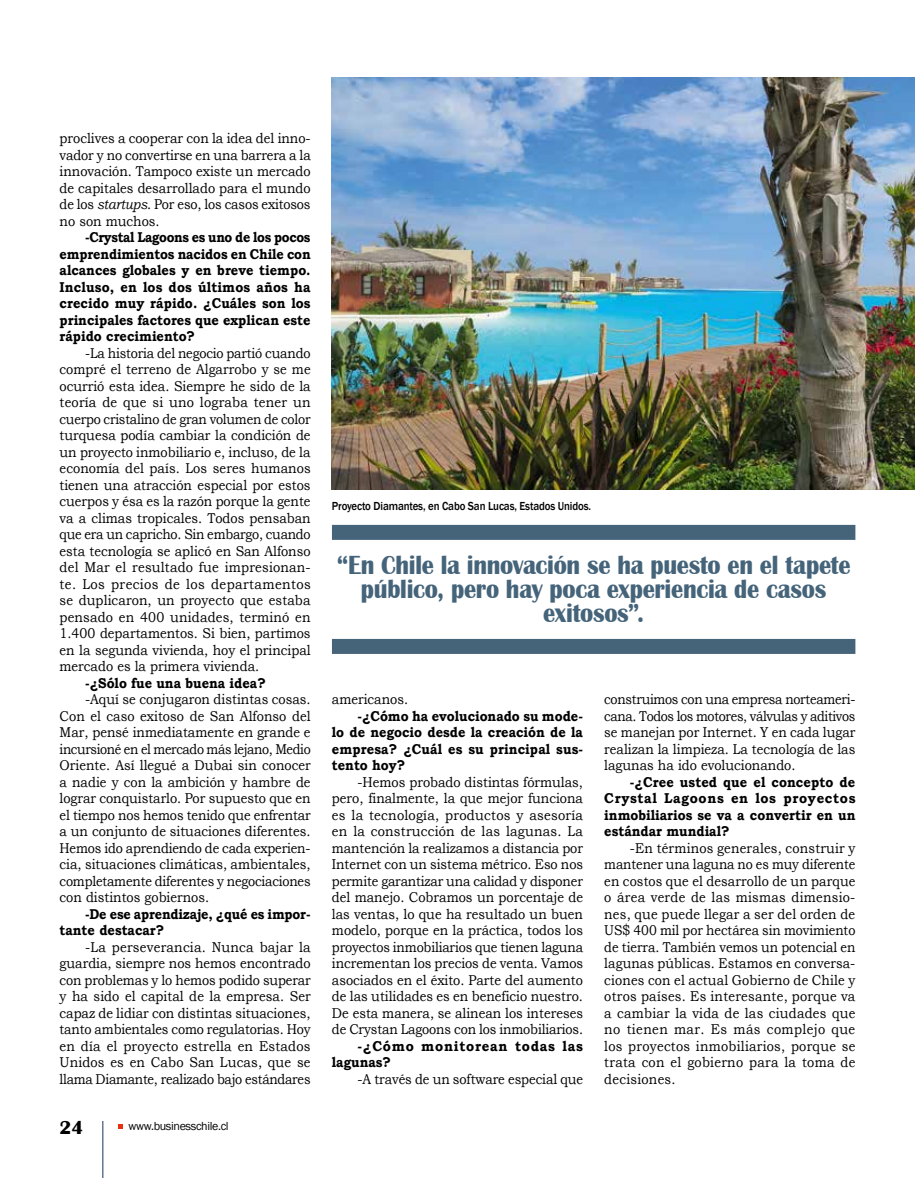
<style>
.page{position:relative;width:915px;height:1178px;background:#fff}
.page>*{position:absolute;margin:0;border:0;box-sizing:border-box;transform-origin:0 0}
.t1{font:700 27px/24px "Britannic";letter-spacing:-.015em;color:#45647a;text-align:center;scale:.9 1}
.t2{font:700 19.5px "Britannic";color:#000}
.t3{font:14.25px/16.5px "Bookman Old Style";color:#000;text-align:justify;scale:.9 1}
.t4{font:14.25px/16.5px "Bookman Old Style";color:#000;text-align:justify;scale:.89 1}
.t5{font:14.25px/16.5px "Bookman Old Style";color:#000;text-align:justify;scale:.91 1}
.t6{font:700 14.25px/16.5px "Bookman Old Style";color:#000;text-align:justify;scale:.89 1}
.t7{font:700 14.25px/16.5px "Bookman Old Style";color:#000;text-align:justify;scale:.9 1}
.t8{font:700 14.25px/16.5px "Bookman Old Style";letter-spacing:.055em;color:#000;scale:.92 1}
.t9{font:500 12px "Franklin Gothic";letter-spacing:-.01em;color:#000;scale:.9 1}
.t10{font:12px "Franklin Gothic";letter-spacing:-.03em;color:#000}
.s1{font-style:italic}
</style>
<div class="page">
<img style="left:332px;top:77px;width:582px;height:413px">
<svg style="left:118px;top:1124px;width:5px;height:5px"></svg>
<hr style="left:102px;top:1121px;width:1px;height:57px;background:#647a8f">
<div style="left:332px;top:525px;width:523px;height:15px;background:#45647a"></div>
<div style="left:332px;top:639px;width:523px;height:15px;background:#45647a"></div>
<p class="t3" style="left:60px;top:130px;width:280px">proclives a cooperar con la idea del inno&shy;vador y no convertirse en una barrera a la innovación. Tampoco existe un mercado de capitales desarrollado para el mundo de los <span class="s1">startups</span>. Por eso, los casos exitosos no son muchos.</p>
<p class="t6" style="left:60px;top:229px;width:283px;text-indent:26px">-Crystal Lagoons es uno de los pocos emprendimientos nacidos en Chile con alcances globales y en breve tiempo.<br>Incluso, en los dos últimos años ha crecido muy rápido. ¿Cuáles son los principales factores que explican este rápido crecimiento?</p>
<p class="t4" style="left:60px;top:344px;width:284px;text-indent:26px">-La historia del negocio partió cuando compré el terreno de Algarrobo y se me ocurrió esta idea. Siempre he sido de la teoría de que si uno lograba tener un cuerpo cristalino de gran volumen de color turquesa podía cambiar la condición de un proyecto inmobiliario e, incluso, de la economía del país. Los seres humanos tienen una atracción especial por estos cuerpos y ésa es la razón porque la gente va a climas tropicales. Todos pensaban que era un capricho. Sin embargo, cuando esta tecnología se aplicó en San Alfonso del Mar el resultado fue impresionan&shy;te. Los precios de los departamentos se duplicaron, un proyecto que estaba pensado en 400 unidades, terminó en 1.400 departamentos. Si bien, partimos en la segunda vivienda, hoy el principal mercado es la primera vivienda.</p>
<p class="t7" style="left:85px;top:674px;width:202px">-¿Sólo fue una buena idea?</p>
<p class="t3" style="left:60px;top:691px;width:280px;text-indent:26px">-Aquí se conjugaron distintas cosas.<br>Con el caso exitoso de San Alfonso del Mar, pensé inmediatamente en grande e incursioné en el mercado más lejano, Medio Oriente. Así llegué a Dubai sin conocer a nadie y con la ambición y hambre de lograr conquistarlo. Por supuesto que en el tiempo nos hemos tenido que enfrentar a un conjunto de situaciones diferentes.<br>Hemos ido aprendiendo de cada experien&shy;cia, situaciones climáticas, ambientales, completamente diferentes y negociaciones con distintos gobiernos.</p>
<p class="t6" style="left:60px;top:905px;width:283px;text-indent:26px">-De ese aprendizaje, ¿qué es impor&shy;tante destacar?</p>
<p class="t5" style="left:60px;top:938px;width:277px;text-indent:26px">-La perseverancia. Nunca bajar la guardia, siempre nos hemos encontrado con problemas y lo hemos podido superar y ha sido el capital de la empresa. Ser capaz de lidiar con distintas situaciones, tanto ambientales como regulatorias. Hoy en día el proyecto estrella en Estados Unidos es en Cabo San Lucas, que se llama Diamante, realizado bajo estándares</p>
<h2 class="t2" style="left:60px;top:1117px;width:25px">24</h2>
<p class="t10" style="left:129px;top:1118px;width:101px">www.businesschile.cl</p>
<p class="t9" style="left:332px;top:499px;width:289px">Proyecto Diamantes, en Cabo San Lucas, Estados Unidos.</p>
<h1 class="t1" style="left:336px;top:553px;width:572px">“En Chile la innovación se ha puesto en el tapete público, pero hay poca experiencia de casos exitosos”.</h1>
<p class="t3" style="left:332px;top:691px;width:86px">americanos.</p>
<p class="t7" style="left:332px;top:707px;width:280px;text-indent:26px">-¿Cómo ha evolucionado su mode&shy;lo de negocio desde la creación de la empresa? ¿Cuál es su principal sus&shy;tento hoy?</p>
<p class="t3" style="left:332px;top:773px;width:280px;text-indent:26px">-Hemos probado distintas fórmulas, pero, finalmente, la que mejor funciona es la tecnología, productos y asesoría en la construcción de las lagunas. La mantención la realizamos a distancia por Internet con un sistema métrico. Eso nos permite garantizar una calidad y disponer del manejo. Cobramos un porcentaje de las ventas, lo que ha resultado un buen modelo, porque en la práctica, todos los proyectos inmobiliarios que tienen laguna incrementan los precios de venta. Vamos asociados en el éxito. Parte del aumento de las utilidades es en beneficio nuestro.<br>De esta manera, se alinean los intereses de Crystan Lagoons con los inmobiliarios.</p>
<p class="t8" style="left:332px;top:1037px;width:274px;text-indent:26px">-¿Cómo monitorean todas las lagunas?</p>
<p class="t3" style="left:357px;top:1070px;width:252px">-A través de un software especial que</p>
<p class="t4" style="left:604px;top:691px;width:283px">construimos con una empresa norteameri&shy;cana. Todos los motores, válvulas y aditivos se manejan por Internet. Y en cada lugar realizan la limpieza. La tecnología de las lagunas ha ido evolucionando.</p>
<p class="t7" style="left:604px;top:773px;width:280px;text-indent:26px">-¿Cree usted que el concepto de Crystal Lagoons en los proyectos inmobiliarios se va a convertir en un estándar mundial?</p>
<p class="t3" style="left:604px;top:839px;width:280px;text-indent:26px">-En términos generales, construir y mantener una laguna no es muy diferente en costos que el desarrollo de un parque o área verde de las mismas dimensio&shy;nes, que puede llegar a ser del orden de US$ 400 mil por hectárea sin movimiento de tierra. También vemos un potencial en lagunas públicas. Estamos en conversa&shy;ciones con el actual Gobierno de Chile y otros países. Es interesante, porque va a cambiar la vida de las ciudades que no tienen mar. Es más complejo que los proyectos inmobiliarios, porque se trata con el gobierno para la toma de decisiones.</p>
</div>
